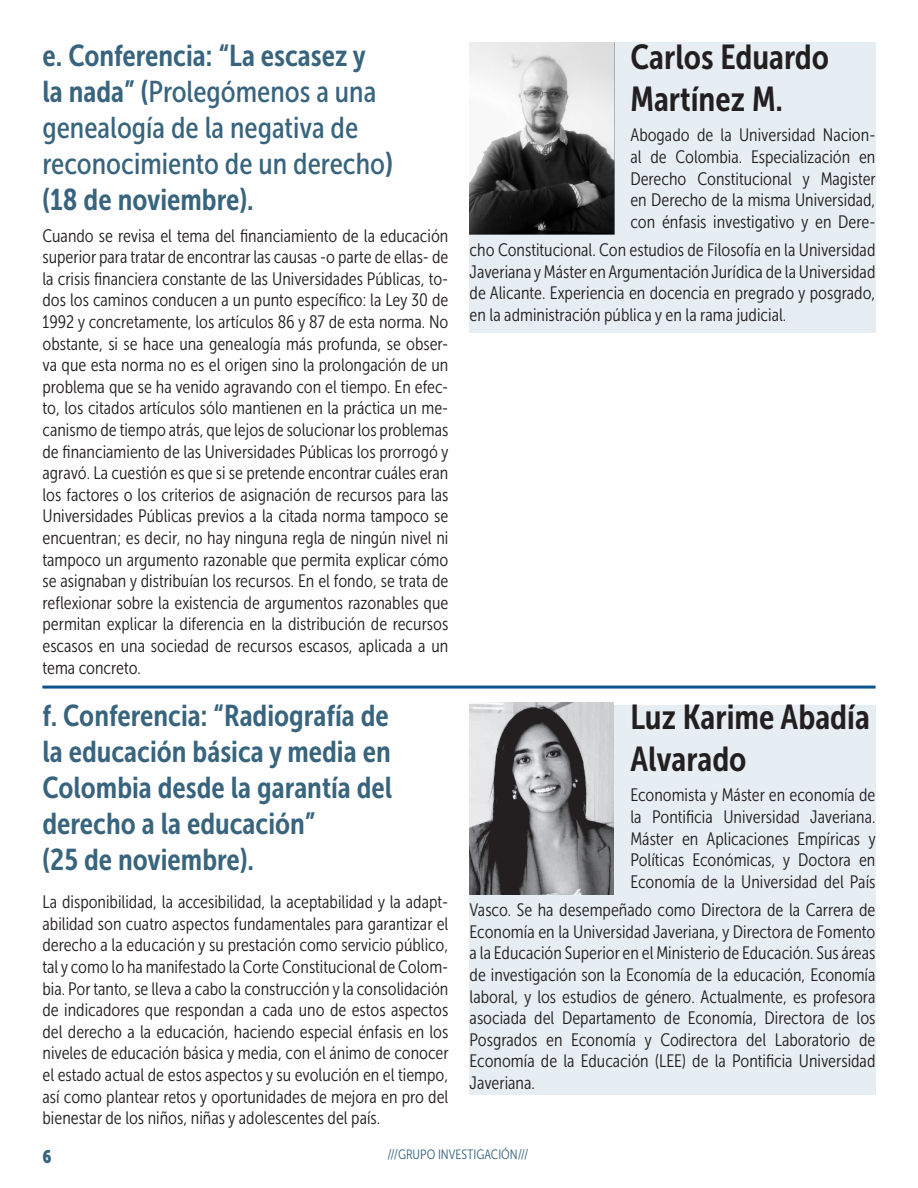
<style>
.page{position:relative;width:918px;height:1188px;background:#fff}
.page>*{position:absolute;margin:0;border:0;box-sizing:border-box;transform-origin:0 0}
.t1{font:34.5px/41.4px "Museo Sans Condensed 700";color:#231f20}
.t2{font:30px/36px "Museo Sans Condensed 700";color:#38647e;text-align:justify}
.t3{font:30px/36px "Museo Sans Condensed 500";color:#38647e}
.t4{font:18px/21.6px "Museo Sans Condensed 300";color:#231f20;text-align:justify}
.t5{font:18px "Museo Sans Condensed 900";color:#38647e}
.t6{font:13.5px "Museo Sans Condensed 300";color:#38647e}
.s1{font-family:"Museo Sans Condensed 700"}
</style>
<div class="page">
<div style="left:470px;top:705px;width:406px;height:390px;background:#e7eef3"></div>
<div style="left:470px;top:43px;width:406px;height:290px;background:#e7eef3"></div>
<img style="left:470px;top:43px;width:144px;height:192px">
<img style="left:470px;top:703px;width:144px;height:191px">
<hr style="left:42px;top:686px;width:834px;height:3px;background:#0b548e">
<p class="t3" style="left:43px;top:38px;width:352px"><span class="s1">e. Conferencia: “La escasez y la nada” (</span>Prolegómenos a una genealogía de la negativa de reconocimiento de un derecho<span class="s1">)</span></p>
<p class="t2" style="left:43px;top:181px;width:213px">(18 de noviembre).</p>
<p class="t4" style="left:43px;top:225px;width:408px">Cuando se revisa el tema del financiamiento de la educación superior para tratar de encontrar las causas -o parte de ellas- de la crisis financiera constante de las Universidades Públicas, to&shy;dos los caminos conducen a un punto específico: la Ley 30 de 1992 y concretamente, los artículos 86 y 87 de esta norma. No obstante, si se hace una genealogía más profunda, se obser&shy;va que esta norma no es el origen sino la prolongación de un problema que se ha venido agravando con el tiempo. En efec&shy;to, los citados artículos sólo mantienen en la práctica un me&shy;canismo de tiempo atrás, que lejos de solucionar los problemas de financiamiento de las Universidades Públicas los prorrogó y agravó. La cuestión es que si se pretende encontrar cuáles eran los factores o los criterios de asignación de recursos para las Universidades Públicas previos a la citada norma tampoco se encuentran; es decir, no hay ninguna regla de ningún nivel ni tampoco un argumento razonable que permita explicar cómo se asignaban y distribuían los recursos. En el fondo, se trata de reflexionar sobre la existencia de argumentos razonables que permitan explicar la diferencia en la distribución de recursos escasos en una sociedad de recursos escasos, aplicada a un tema concreto.</p>
<p class="t2" style="left:43px;top:697px;width:351px">f. Conferencia: “Radiografía de la educación básica y media en Colombia desde la garantía del derecho a la educación”</p>
<p class="t2" style="left:43px;top:841px;width:213px">(25 de noviembre).</p>
<p class="t4" style="left:43px;top:891px;width:408px">La disponibilidad, la accesibilidad, la aceptabilidad y la adapt&shy;abilidad son cuatro aspectos fundamentales para garantizar el derecho a la educación y su prestación como servicio público, tal y como lo ha manifestado la Corte Constitucional de Colom&shy;bia. Por tanto, se lleva a cabo la construcción y la consolidación de indicadores que respondan a cada uno de estos aspectos del derecho a la educación, haciendo especial énfasis en los niveles de educación básica y media, con el ánimo de conocer el estado actual de estos aspectos y su evolución en el tiempo, así como plantear retos y oportunidades de mejora en pro del bienestar de los niños, niñas y adolescentes del país.</p>
<p class="t1" style="left:630px;top:37px;width:200px">Carlos Eduardo<br>Martínez M.</p>
<p class="t4" style="left:630px;top:125px;width:247px">Abogado de la Universidad Nacion&shy;al de Colombia. Especialización en Derecho Constitucional y Magister en Derecho de la misma Universidad, con énfasis investigativo y en Dere-</p>
<p class="t4" style="left:470px;top:239px;width:407px">cho Constitucional. Con estudios de Filosofía en la Universidad Javeriana y Máster en Argumentación Jurídica de la Universidad de Alicante. Experiencia en docencia en pregrado y posgrado, en la administración pública y en la rama judicial.</p>
<p class="t1" style="left:630px;top:697px;width:241px">Luz Karime Abadía<br>Alvarado</p>
<p class="t4" style="left:630px;top:785px;width:247px">Economista y Máster en economía de la Pontificia Universidad Javeriana.<br>Máster en Aplicaciones Empíricas y Políticas Económicas, y Doctora en Economía de la Universidad del País</p>
<p class="t4" style="left:470px;top:899px;width:407px">Vasco. Se ha desempeñado como Directora de la Carrera de Economía en la Universidad Javeriana, y Directora de Fomento a la Educación Superior en el Ministerio de Educación. Sus áreas de investigación son la Economía de la educación, Economía laboral, y los estudios de género. Actualmente, es profesora asociada del Departamento de Economía, Directora de los Posgrados en Economía y Codirectora del Laboratorio de Economía de la Educación (LEE) de la Pontificia Universidad Javeriana.</p>
<p class="t5" style="left:43px;top:1146px;width:11px">6</p>
<p class="t6" style="left:387px;top:1147px;width:143px">///GRUPO INVESTIGACIÓN///</p>
</div>
